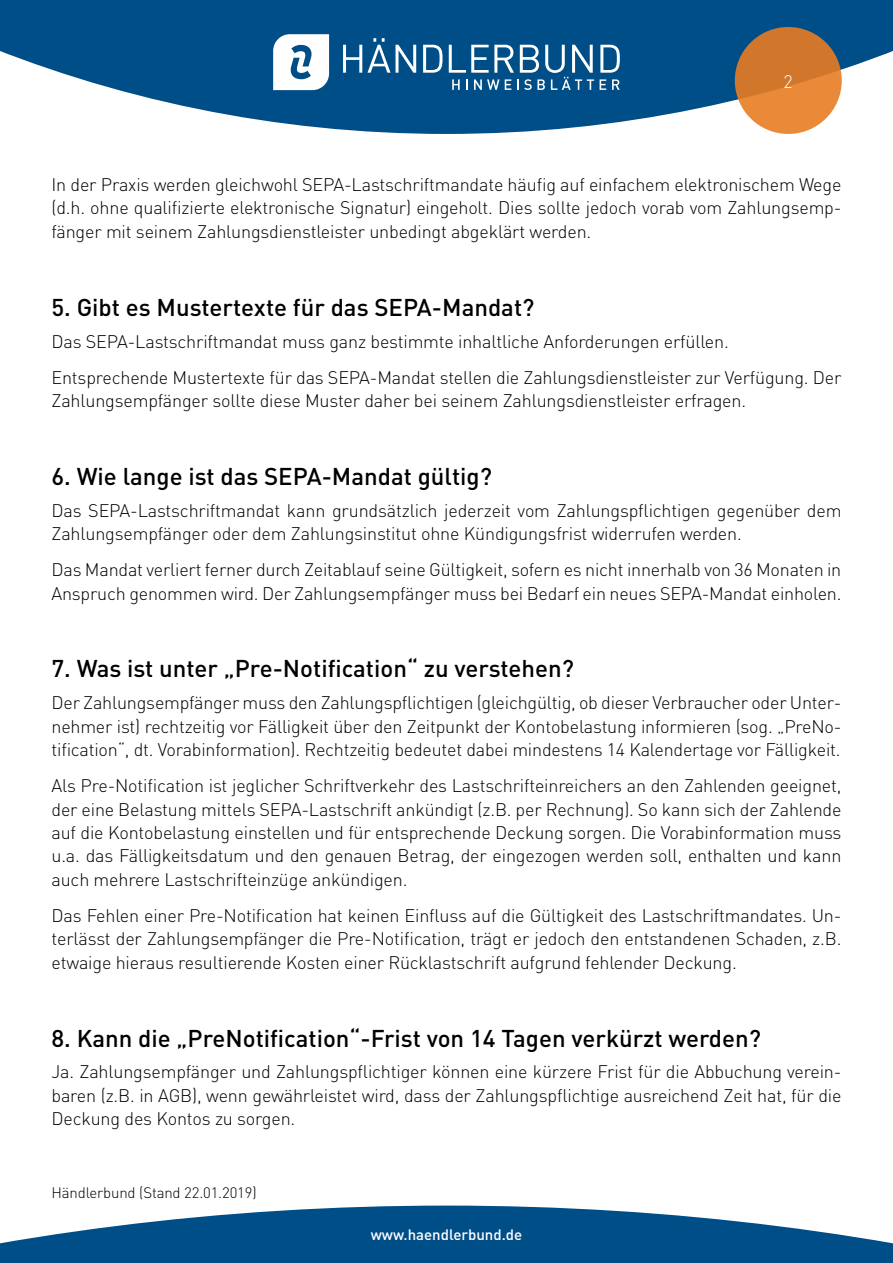
<style>
.page{position:relative;width:893px;height:1263px;background:#fff}
.page>*{position:absolute;margin:0;border:0;box-sizing:border-box;transform-origin:0 0}
.t1{font:500 24px "DIN Pro";color:#000}
.t2{font:300 18px/23.4px "DIN Pro";letter-spacing:-.01em;color:#000;text-align:justify}
.t3{font:300 18px "DIN Pro";color:#fff}
.t4{font:300 15px "DIN Pro";letter-spacing:-.01em;color:#000}
.t5{font:500 15px "DIN Pro";color:#fff}
</style>
<div class="page">
<svg style="left:0;top:0;width:893px;height:134px;fill:#004e87"></svg>
<svg style="left:735px;top:27px;width:107px;height:107px;background:#da7f31"></svg>
<svg style="left:343px;top:38px;width:47px;height:35px"></svg>
<svg style="left:396px;top:45px;width:20px;height:28px"></svg>
<svg style="left:423px;top:45px;width:20px;height:28px"></svg>
<svg style="left:600px;top:45px;width:20px;height:28px"></svg>
<svg style="left:449px;top:45px;width:145px;height:45px"></svg>
<svg style="left:600px;top:79px;width:6px;height:11px"></svg>
<svg style="left:612px;top:79px;width:8px;height:11px"></svg>
<svg style="left:273px;top:34px;width:56px;height:56px"></svg>
<svg style="left:0;top:1205px;width:893px;height:58px;fill:#004e87"></svg>
<p class="t3" style="left:784px;top:69px;width:11px">2</p>
<p class="t2" style="left:52px;top:172px;width:791px">In der Praxis werden gleichwohl SEPA-Lastschriftmandate häufig auf einfachem elektronischem Wege (d.h. ohne qualifizierte elektronische Signatur) eingeholt. Dies sollte jedoch vorab vom Zahlungsemp&shy;fänger mit seinem Zahlungsdienstleister unbedingt abgeklärt werden.</p>
<h1 class="t1" style="left:52px;top:291px;width:484px">5. Gibt es Mustertexte für das SEPA-Mandat?</h1>
<p class="t2" style="left:52px;top:322px;width:791px;line-height:36.2px">Das SEPA-Lastschriftmandat muss ganz bestimmte inhaltliche Anforderungen erfüllen.<br>Entsprechende Mustertexte für das SEPA-Mandat stellen die Zahlungsdienstleister zur Verfügung. Der</p>
<p class="t2" style="left:52px;top:388px;width:696px">Zahlungsempfänger sollte diese Muster daher bei seinem Zahlungsdienstleister erfragen.</p>
<h1 class="t1" style="left:52px;top:460px;width:442px">6. Wie lange ist das SEPA-Mandat gültig?</h1>
<p class="t2" style="left:52px;top:498px;width:791px">Das SEPA-Lastschriftmandat kann grundsätzlich jederzeit vom Zahlungspflichtigen gegenüber dem<br>Zahlungsempfänger oder dem Zahlungsinstitut ohne Kündigungsfrist widerrufen werden.</p>
<p class="t2" style="left:52px;top:557px;width:791px">Das Mandat verliert ferner durch Zeitablauf seine Gültigkeit, sofern es nicht innerhalb von 36 Monaten in<br>Anspruch genommen wird. Der Zahlungsempfänger muss bei Bedarf ein neues SEPA-Mandat einholen.</p>
<h1 class="t1" style="left:52px;top:652px;width:524px">7. Was ist unter „Pre-Notification“ zu verstehen?</h1>
<p class="t2" style="left:52px;top:690px;width:791px">Der Zahlungsempfänger muss den Zahlungspflichtigen (gleichgültig, ob dieser Verbraucher oder Unter&shy;nehmer ist) rechtzeitig vor Fälligkeit über den Zeitpunkt der Kontobelastung informieren (sog. „PreNo&shy;tification“, dt. Vorabinformation). Rechtzeitig bedeutet dabei mindestens 14 Kalendertage vor Fälligkeit.</p>
<p class="t2" style="left:52px;top:773px;width:792px">Als Pre-Notification ist jeglicher Schriftverkehr des Lastschrifteinreichers an den Zahlenden geeignet, der eine Belastung mittels SEPA-Lastschrift ankündigt (z.B. per Rechnung). So kann sich der Zahlende auf die Kontobelastung einstellen und für entsprechende Deckung sorgen. Die Vorabinformation muss u.a. das Fälligkeitsdatum und den genauen Betrag, der eingezogen werden soll, enthalten und kann auch mehrere Lastschrifteinzüge ankündigen.</p>
<p class="t2" style="left:52px;top:903px;width:791px">Das Fehlen einer Pre-Notification hat keinen Einfluss auf die Gültigkeit des Lastschriftmandates. Un&shy;terlässt der Zahlungsempfänger die Pre-Notification, trägt er jedoch den entstandenen Schaden, z.B. etwaige hieraus resultierende Kosten einer Rücklastschrift aufgrund fehlender Deckung.</p>
<h1 class="t1" style="left:52px;top:1021px;width:711px">8. Kann die „PreNotification“-Frist von 14 Tagen verkürzt werden?</h1>
<p class="t2" style="left:52px;top:1059px;width:791px">Ja. Zahlungsempfänger und Zahlungspflichtiger können eine kürzere Frist für die Abbuchung verein&shy;baren (z.B. in AGB), wenn gewährleistet wird, dass der Zahlungspflichtige ausreichend Zeit hat, für die Deckung des Kontos zu sorgen.</p>
<p class="t4" style="left:52px;top:1182px;width:207px">Händlerbund (Stand 22.01.2019)</p>
<p class="t5" style="left:371px;top:1225px;width:153px">www.haendlerbund.de</p>
</div>
